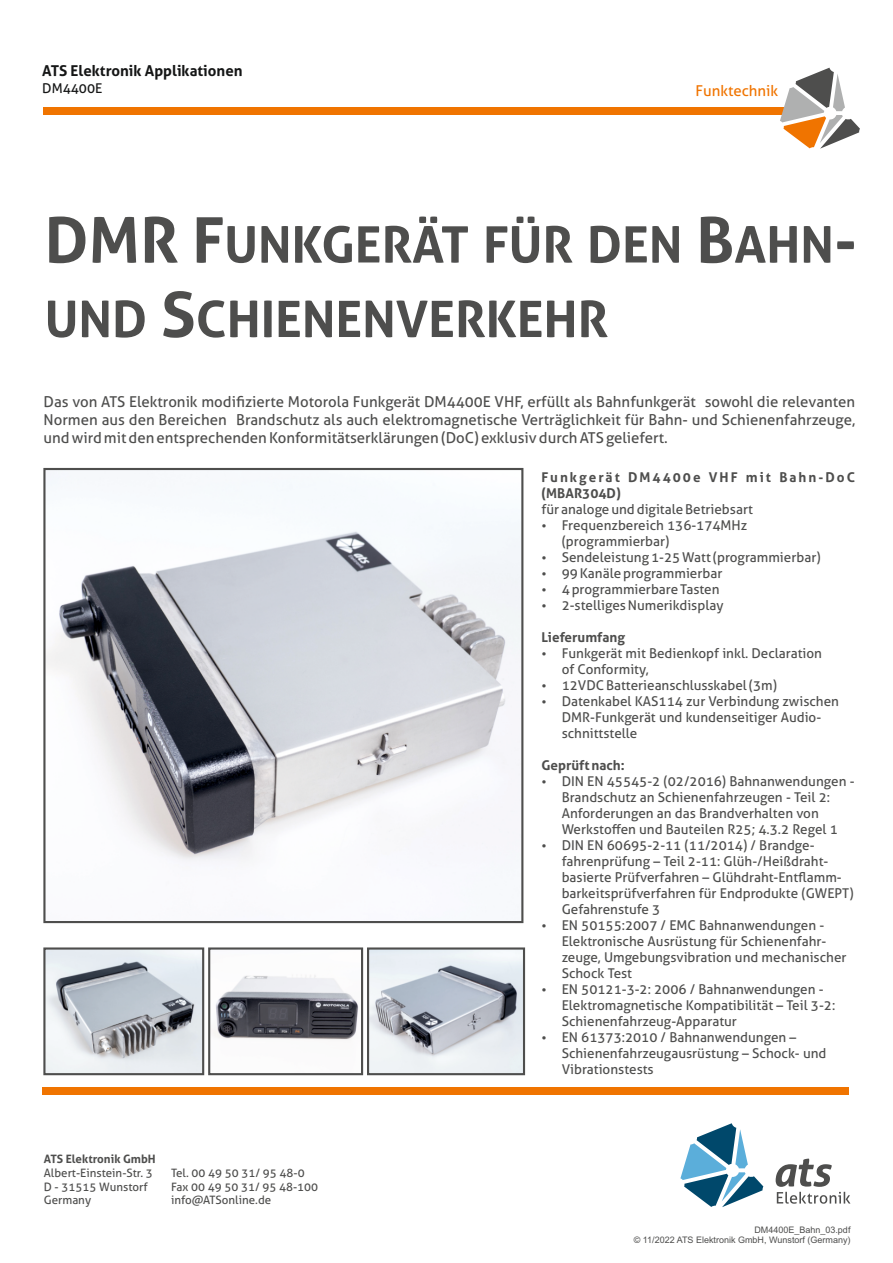
<style>
.page{position:relative;width:893px;height:1263px;background:#fff}
.page>*{position:absolute;margin:0;border:0;box-sizing:border-box;transform-origin:0 0}
.t1{font:700 50.25px/74.6px "Aller";color:#4e4e4d}
.t2{font:15px/17.7px "Aller";color:#4e4e4d;text-align:justify}
.t3{font:700 15px "Aller";color:#151616}
.t4{font:15px "Aller";color:#f07400}
.t5{font:13.5px/16px "Aller";color:#4e4e4d}
.t6{font:700 13.5px/16px "Aller";letter-spacing:.15em;color:#4e4e4d}
.t7{font:700 13.5px "Aller";color:#4e4e4d}
.t8{font:13.5px "Aller";color:#151616}
.t9{font:11.55px/13.8px "Aller";color:#4e4e4d}
.t10{font:700 11.55px "Aller";color:#4e4e4d}
.t11{font:9px/10.1px "Arial";color:#4e4e4d;text-align:right}
.s1{font-size:62.85px}
</style>
<div class="page">
<img style="left:46px;top:472px;width:474px;height:389px">
<div style="left:42px;top:1087px;width:807px;height:8px;background:#f07400"></div>
<svg style="left:680px;top:1123px;width:83px;height:84px"></svg>
<svg style="left:776px;top:1158px;width:74px;height:46px"></svg>
<div style="left:43px;top:468px;width:480px;height:455px;border:2px solid #4e4e4d"></div>
<div style="left:43px;top:107px;width:759px;height:8px;background:#f07400"></div>
<svg style="left:780px;top:68px;width:80px;height:81px"></svg>
<img style="left:213px;top:975px;width:146px;height:65px">
<img style="left:46px;top:950px;width:155px;height:122px">
<img style="left:370px;top:950px;width:152px;height:122px">
<div style="left:43px;top:947px;width:161px;height:128px;border:2px solid #4e4e4d"></div>
<div style="left:208px;top:947px;width:155px;height:128px;border:2px solid #4e4e4d"></div>
<div style="left:367px;top:947px;width:158px;height:128px;border:2px solid #4e4e4d"></div>
<p class="t3" style="left:42px;top:65px;width:202px">ATS Elektronik Applikationen</p>
<p class="t8" style="left:42px;top:83px;width:62px">DM4400E</p>
<p class="t4" style="left:695px;top:85px;width:84px">Funktechnik</p>
<h1 class="t1" style="left:45px;top:213px;width:814px"><span class="s1">DMR F</span>UNKGERÄT FÜR DEN <span class="s1">B</span>AHN<span class="s1">-<br></span>UND <span class="s1">S</span>CHIENENVERKEHR</h1>
<p class="t2" style="left:44px;top:394px;width:813px">Das von ATS Elektronik modifizierte Motorola Funkgerät DM4400E VHF, erfüllt als Bahnfunkgerät sowohl die relevanten Normen aus den Bereichen Brandschutz als auch elektromagnetische Verträglichkeit für Bahn- und Schienenfahrzeuge, und wird mit den entsprechenden Konformitätserklärungen (DoC) exklusiv durch ATS geliefert.</p>
<p class="t6" style="left:541px;top:471px;width:315px">Funkgerät DM4400e VHF mit Bahn-DoC (MBAR304D)</p>
<p class="t5" style="left:562px;top:503px;width:260px;text-indent:-20px">für analoge und digitale Betriebsart<br>Frequenzbereich 136-174MHz (programmierbar)<br>Sendeleistung 1-25 Watt (programmierbar)<br>99 Kanäle programmierbar<br>4 programmierbare Tasten<br>2-stelliges Numerikdisplay</p>
<p class="t7" style="left:541px;top:632px;width:85px">Lieferumfang</p>
<p class="t5" style="left:562px;top:647px;width:279px">Funkgerät mit Bedienkopf inkl. Declaration<br>of Conformity,<br>12VDC Batterieanschlusskabel (3m)<br>Datenkabel KAS114 zur Verbindung zwischen DMR-Funkgerät und kundenseitiger Audio&shy;schnittstelle</p>
<p class="t7" style="left:541px;top:760px;width:85px">Geprüft nach:</p>
<p class="t5" style="left:562px;top:775px;width:294px">DIN EN 45545-2 (02/2016) Bahnanwendungen - Brandschutz an Schienenfahrzeugen - Teil 2:<br>Anforderungen an das Brandverhalten von Werkstoffen und Bauteilen R25; 4.3.2 Regel 1<br>DIN EN 60695-2-11 (11/2014) / Brandge&shy;fahrenprüfung – Teil 2-11: Glüh-/Heißdraht&shy;basierte Prüfverfahren – Glühdraht-Entflamm&shy;barkeitsprüfverfahren für Endprodukte (GWEPT)<br>Gefahrenstufe 3<br>EN 50155:2007 / EMC Bahnanwendungen - Elektronische Ausrüstung für Schienenfahr&shy;zeuge, Umgebungsvibration und mechanischer Schock Test<br>EN 50121-3-2: 2006 / Bahnanwendungen - Elektromagnetische Kompatibilität – Teil 3-2:<br>Schienenfahrzeug-Apparatur<br>EN 61373:2010 / Bahnanwendungen – Schienenfahrzeugausrüstung – Schock- und Vibrationstests</p>
<p class="t10" style="left:44px;top:1155px;width:113px">ATS Elektronik GmbH</p>
<p class="t9" style="left:44px;top:1167px;width:111px">Albert-Einstein-Str. 3<br>D - 31515 Wunstorf<br>Germany</p>
<p class="t9" style="left:171px;top:1167px;width:149px">Tel. 00 49 50 31/ 95 48-0<br>Fax 00 49 50 31/ 95 48-100 info@ATSonline.de</p>
<p class="t11" style="left:634px;top:1225px;width:218px">DM4400E_Bahn_03.pdf<br>© 11/2022 ATS Elektronik GmbH, Wunstorf (Germany)</p>
</div>
